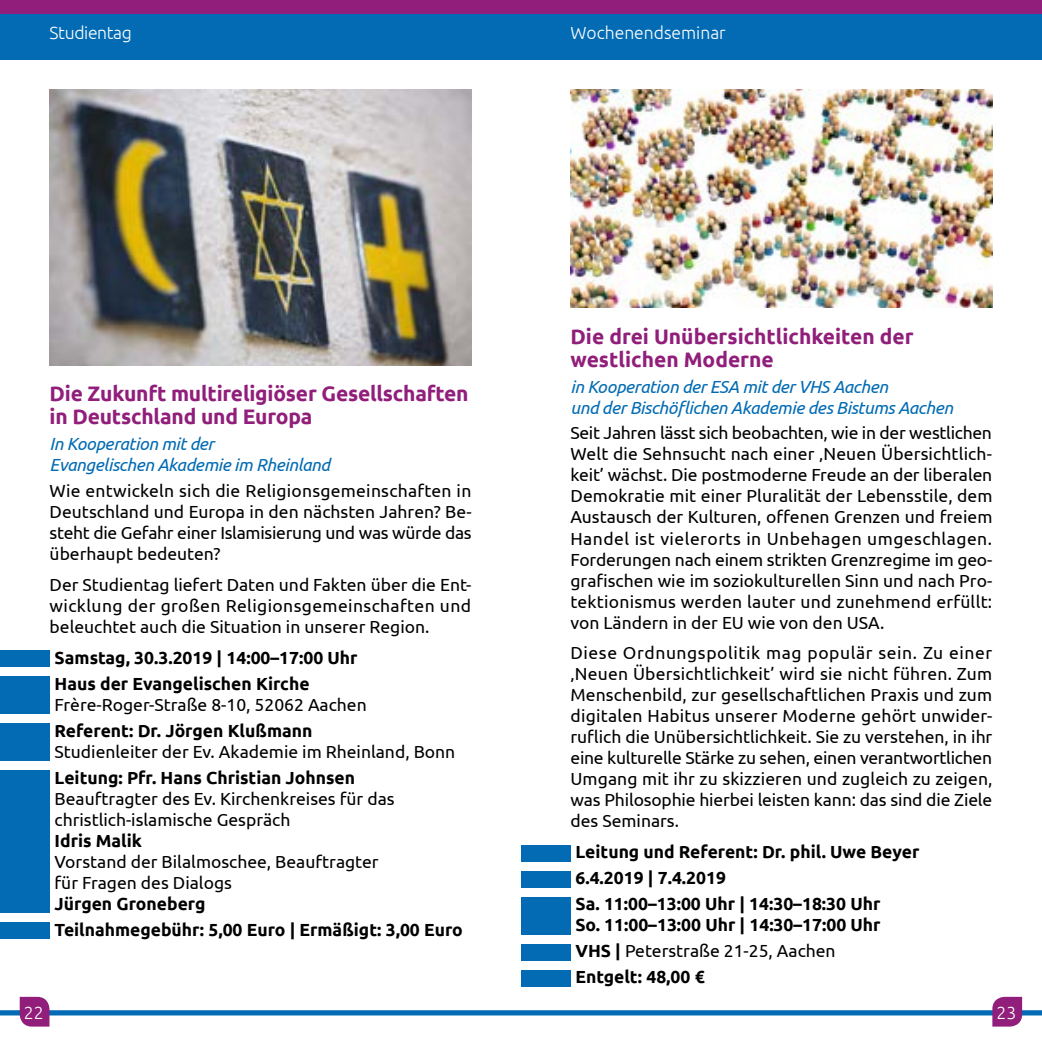
<style>
.page{position:relative;width:1042px;height:1042px;background:#fff}
.page>*{position:absolute;margin:0;border:0;box-sizing:border-box;transform-origin:0 0}
.t1{font:700 21px/22.8px "Ubuntu";letter-spacing:-.01em;color:#901e7a}
.t2{font:17.5px/21px "Ubuntu";color:#000;text-align:justify}
.t3{font:700 17.5px/25.9px "Ubuntu";color:#000}
.t4{font:italic 17.5px/21px "Ubuntu";letter-spacing:-.02em;color:#026bb3}
.t5{font:300 17.5px "Ubuntu";color:#fff}
.t6{font:300 17.5px "Ubuntu";letter-spacing:-.02em;color:#fff}
.s1{font-weight:400}
</style>
<div class="page">
<div style="left:0;top:13px;width:1042px;height:47px;background:#026bb3"></div>
<div style="left:0;top:0;width:1042px;height:13px;background:#901e7a"></div>
<div style="left:0;top:1010px;width:1042px;height:5px;background:#026bb3"></div>
<svg style="left:20px;top:997px;width:29px;height:29px"></svg>
<svg style="left:992px;top:997px;width:30px;height:29px"></svg>
<div style="left:0;top:650px;width:50px;height:17px;background:#026bb3"></div>
<div style="left:0;top:676px;width:50px;height:38px;background:#026bb3"></div>
<div style="left:0;top:723px;width:50px;height:38px;background:#026bb3"></div>
<div style="left:0;top:770px;width:50px;height:143px;background:#026bb3"></div>
<div style="left:0;top:922px;width:50px;height:17px;background:#026bb3"></div>
<img style="left:50px;top:89px;width:421px;height:276px">
<div style="left:521px;top:845px;width:49px;height:16px;background:#026bb3"></div>
<div style="left:521px;top:871px;width:49px;height:16px;background:#026bb3"></div>
<div style="left:521px;top:897px;width:49px;height:37px;background:#026bb3"></div>
<div style="left:521px;top:944px;width:49px;height:16px;background:#026bb3"></div>
<div style="left:521px;top:969px;width:49px;height:17px;background:#026bb3"></div>
<img style="left:570px;top:89px;width:422px;height:219px">
<p class="t6" style="left:50px;top:22px;width:84px">Studientag</p>
<p class="t5" style="left:570px;top:22px;width:157px">Wochenendseminar</p>
<p class="t1" style="left:50px;top:382px;width:420px">Die Zukunft multireligiöser Gesellschaften in Deutschland und Europa</p>
<p class="t4" style="left:50px;top:433px;width:282px">In Kooperation mit der<br>Evangelischen Akademie im Rheinland</p>
<p class="t2" style="left:50px;top:480px;width:424px">Wie entwickeln sich die Religionsgemeinschaften in Deutschland und Europa in den nächsten Jahren? Be&shy;steht die Gefahr einer Islamisierung und was würde das überhaupt bedeuten?</p>
<p class="t2" style="left:50px;top:574px;width:423px">Der Studientag liefert Daten und Fakten über die Ent&shy;wicklung der großen Religionsgemeinschaften und beleuchtet auch die Situation in unserer Region.</p>
<p class="t3" style="left:55px;top:644px;width:305px">Samstag, 30.3.2019 | 14:00–17:00 Uhr<br>Haus der Evangelischen Kirche</p>
<p class="t2" style="left:55px;top:693px;width:314px">Frère-Roger-Straße 8-10, 52062 Aachen</p>
<p class="t3" style="left:55px;top:717px;width:259px">Referent: Dr. Jörgen Klußmann</p>
<p class="t2" style="left:55px;top:740px;width:402px">Studienleiter der Ev. Akademie im Rheinland, Bonn</p>
<p class="t3" style="left:55px;top:764px;width:302px">Leitung: Pfr. Hans Christian Johnsen</p>
<p class="t2" style="left:55px;top:787px;width:341px">Beauftragter des Ev. Kirchenkreises für das christlich-islamische Gespräch</p>
<p class="t3" style="left:55px;top:827px;width:89px">Idris Malik</p>
<p class="t2" style="left:55px;top:850px;width:326px">Vorstand der Bilalmoschee, Beauftragter für Fragen des Dialogs</p>
<p class="t3" style="left:55px;top:890px;width:410px">Jürgen Groneberg<br>Teilnahmegebühr: 5,00 Euro | Ermäßigt: 3,00 Euro</p>
<p class="t1" style="left:570px;top:325px;width:345px">Die drei Unübersichtlichkeiten der westlichen Moderne</p>
<p class="t4" style="left:570px;top:375px;width:384px">in Kooperation der ESA mit der VHS Aachen<br>und der Bischöflichen Akademie des Bistums Aachen</p>
<p class="t2" style="left:570px;top:422px;width:423px">Seit Jahren lässt sich beobachten, wie in der westlichen Welt die Sehnsucht nach einer ‚Neuen Übersichtlich&shy;keit’ wächst. Die postmoderne Freude an der liberalen Demokratie mit einer Pluralität der Lebensstile, dem Austausch der Kulturen, offenen Grenzen und freiem Handel ist vielerorts in Unbehagen umgeschlagen.<br>Forderungen nach einem strikten Grenzregime im geo&shy;grafischen wie im soziokulturellen Sinn und nach Pro&shy;tektionismus werden lauter und zunehmend erfüllt: von Ländern in der EU wie von den USA.</p>
<p class="t2" style="left:570px;top:642px;width:423px">Diese Ordnungspolitik mag populär sein. Zu einer ‚Neuen Übersichtlichkeit’ wird sie nicht führen. Zum Menschenbild, zur gesellschaftlichen Praxis und zum digitalen Habitus unserer Moderne gehört unwider&shy;ruflich die Unübersichtlichkeit. Sie zu verstehen, in ihr eine kulturelle Stärke zu sehen, einen verantwortlichen Umgang mit ihr zu skizzieren und zugleich zu zeigen, was Philosophie hierbei leisten kann: das sind die Ziele des Seminars.</p>
<p class="t3" style="left:575px;top:839px;width:345px">Leitung und Referent: Dr. phil. Uwe Beyer<br>6.4.2019 | 7.4.2019<br>Sa. 11:00–13:00 Uhr | 14:30–18:30 Uhr</p>
<p class="t3" style="left:575px;top:912px;width:307px">So. 11:00–13:00 Uhr | 14:30–17:00 Uhr<br>VHS | <span class="s1">Peterstraße 21-25, Aachen<br></span>Entgelt: 48,00 €</p>
<p class="t5" style="left:24px;top:1001px;width:21px">22</p>
<p class="t5" style="left:996px;top:1001px;width:21px">23</p>
</div>
